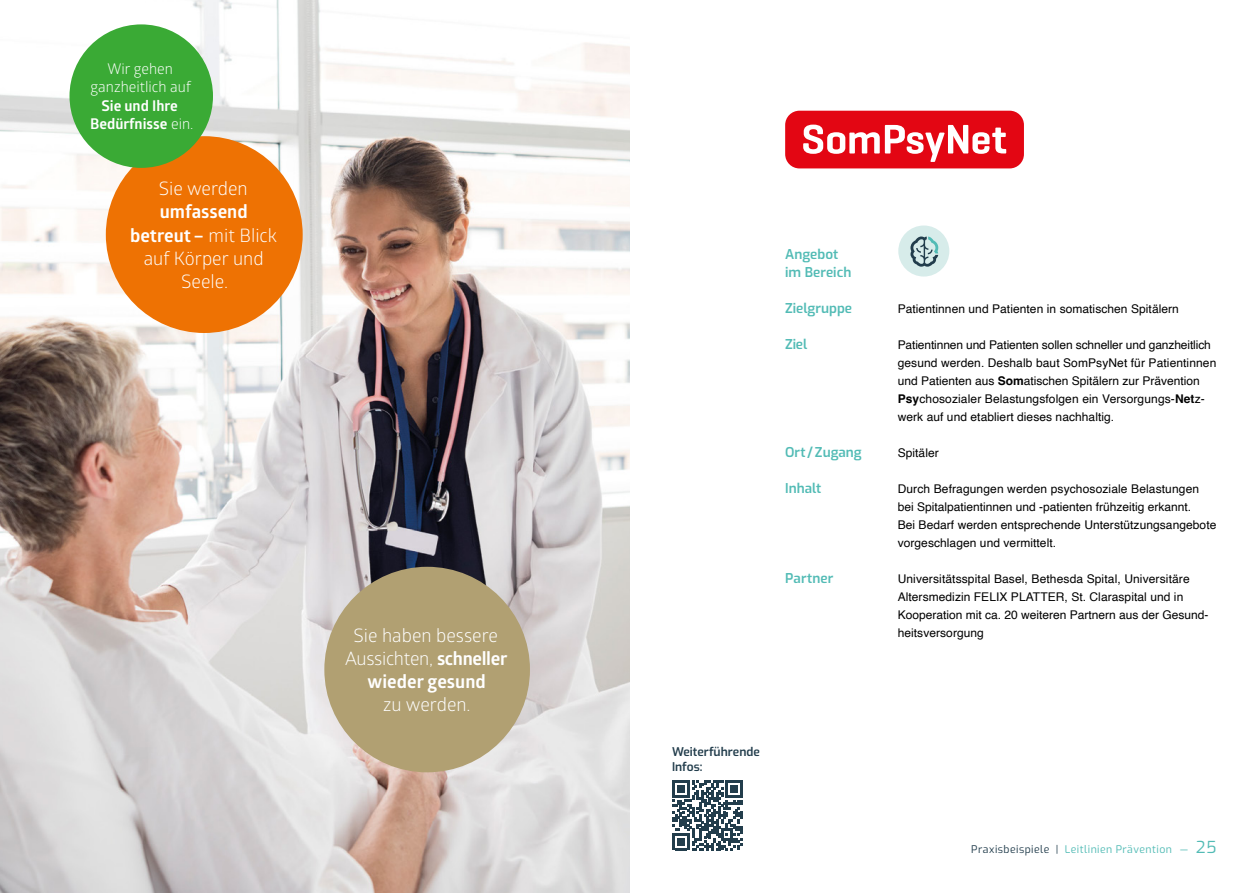
<style>
.page{position:relative;width:1259px;height:893px;background:#fff}
.page>*{position:absolute;margin:0;border:0;box-sizing:border-box;transform-origin:0 0}
.t1{font:18.45px/23.1px "Glober";color:#fff;text-align:center}
.t2{font:700 14.85px/18.5px "Glober";color:#fff;text-align:center}
.t3{font:14.85px/18.5px "Glober";color:#fff;text-align:center}
.Praxisbeispiele_Tite{font:600 13.5px/18px "Exo";color:#52bbb5}
.Praxisbeispiele_Tite-2{font:12px/18px "Helvetica";letter-spacing:.005em;color:#000}
.t4{font:600 12px/15px "Exo";color:#223d4c}
.t5{font:10.5px "Exo";letter-spacing:.04em;color:#52bbb5}
.s1{font-weight:400}
.s2{font-weight:700}
.s3{color:#223d4c}
.s4{font-size:16.5px}
</style>
<div class="page">
<img style="left:0;top:0;width:629px;height:893px">
<div style="left:106px;top:136px;width:197px;height:197px;background:#ee7203;border-radius:50%"></div>
<div style="left:324px;top:567px;width:206px;height:205px;background:#b1a072;border-radius:50%"></div>
<div style="left:69px;top:24px;width:144px;height:144px;background:#3aaa35;border-radius:50%"></div>
<svg style="left:672px;top:780px;width:70px;height:70px"></svg>
<div style="left:785px;top:111px;width:239px;height:57px;background:#e30613;border-radius:14px"></div>
<svg style="left:803px;top:125px;width:76px;height:29px"></svg>
<svg style="left:885px;top:125px;width:121px;height:37px"></svg>
<div style="left:898px;top:225px;width:51px;height:52px;background:#d7ecea;border-radius:50%"></div>
<svg style="left:910px;top:237px;width:28px;height:30px"></svg>
<p class="t3" style="left:91px;top:59px;width:102px">Wir gehen ganzheitlich auf</p>
<p class="t2" style="left:90px;top:96px;width:105px">Sie und Ihre<br>Bedürfnisse <span class="s1">ein.</span></p>
<h1 class="t1" style="left:159px;top:176px;width:90px">Sie werden</h1>
<h1 class="t1" style="left:130px;top:199px;width:148px"><span class="s2">umfassend betreut–</span> mit Blick auf Körper und<br>Seele.</h1>
<h1 class="t1" style="left:345px;top:623px;width:164px">Sie haben bessere<br>Aussichten, <span class="s2">schneller wieder gesund</span></h1>
<h1 class="t1" style="left:383px;top:692px;width:89px">zu werden.</h1>
<p class="Praxisbeispiele_Tite" style="left:785px;top:244px;width:68px">Angebot im Bereich</p>
<p class="Praxisbeispiele_Tite" style="left:785px;top:298px;width:68px">Zielgruppe</p>
<p class="Praxisbeispiele_Tite-2" style="left:897px;top:300px;width:283px">Patientinnen und Patienten in somatischen Spitälern</p>
<p class="Praxisbeispiele_Tite" style="left:785px;top:334px;width:24px">Ziel</p>
<p class="Praxisbeispiele_Tite-2" style="left:897px;top:336px;width:320px">Patientinnen und Patienten sollen schneller und ganzheitlich gesund werden. Deshalb baut SomPsyNet für Patientinnen und Patienten aus <span class="s2">Som</span>atischen Spitälern zur Prävention <span class="s2">Psy</span>chosozialer Belastungsfolgen ein Versorgungs-<span class="s2">Net</span>z&shy;werk auf und etabliert dieses nachhaltig.</p>
<p class="Praxisbeispiele_Tite" style="left:785px;top:442px;width:78px">Ort / Zugang</p>
<p class="Praxisbeispiele_Tite-2" style="left:897px;top:444px;width:43px">Spitäler</p>
<p class="Praxisbeispiele_Tite" style="left:785px;top:478px;width:38px">Inhalt</p>
<p class="Praxisbeispiele_Tite-2" style="left:897px;top:480px;width:320px">Durch Befragungen werden psychosoziale Belastungen bei Spitalpatientinnen und -patienten frühzeitig erkannt.<br>Bei Bedarf werden entsprechende Unterstützungsangebote vorgeschlagen und vermittelt.</p>
<p class="Praxisbeispiele_Tite" style="left:785px;top:568px;width:50px">Partner</p>
<p class="Praxisbeispiele_Tite-2" style="left:897px;top:570px;width:312px">Universitätsspital Basel, Bethesda Spital, Universitäre Altersmedizin FELIX PLATTER, St. Claraspital und in Kooperation mit ca. 20 weiteren Partnern aus der Gesund&shy;heitsversorgung</p>
<p class="t4" style="left:672px;top:743px;width:89px">Weiterführende<br>Infos:</p>
<p class="t5" style="left:971px;top:841px;width:247px"><span class="s3">Praxisbeispiele |</span> Leitlinien Prävention — <span class="s4">25</span></p>
</div>
